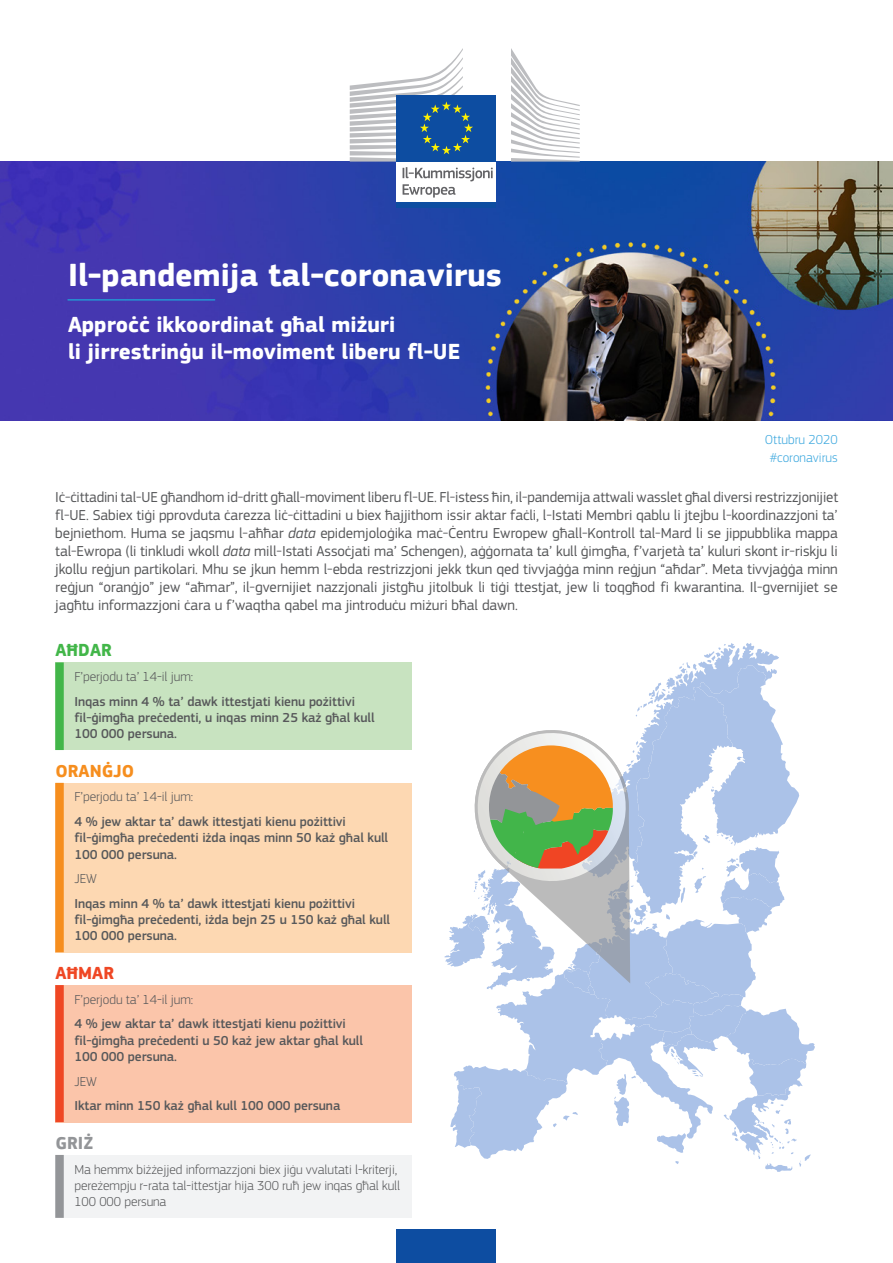
<style>
.page{position:relative;width:893px;height:1263px;background:#fff}
.page>*{position:absolute;margin:0;border:0;box-sizing:border-box;transform-origin:0 0}
.doc_title{font:700 33px "EC Square Sans Pro";color:#fff}
.doc_subtitle{font:700 22.5px/27px "EC Square Sans Pro";color:#fff}
.fig1_2{font:700 18px "EC Square Sans Pro";color:#f68e1e}
.fig1_1{font:700 18px "EC Square Sans Pro";color:#42b649}
.fig1_3{font:700 18px "EC Square Sans Pro";color:#ef4724}
.fig1_4{font:700 18px "EC Square Sans Pro";color:#939598}
.body_break{font:15px/18px "EC Square Sans Pro";letter-spacing:-.005em;color:#57585a;text-align:justify}
.fig3_2{font:500 13.5px/16.2px "EC Square Sans Pro";letter-spacing:-.005em;color:#57585a}
.fig3_3{font:500 13.5px/16.2px "EC Square Sans Pro";letter-spacing:-.005em;color:#57585a}
.fig2_4{font:300 13.5px/16.2px "EC Square Sans Pro";letter-spacing:-.005em;color:#57585a}
.fig3_1{font:500 13.5px/16.2px "EC Square Sans Pro";letter-spacing:-.005em;color:#57585a}
.fig2_2{font:300 13.5px "EC Square Sans Pro";letter-spacing:-.005em;color:#57585a}
.fig2_3{font:300 13.5px "EC Square Sans Pro";letter-spacing:-.005em;color:#57585a}
.doc_date{font:300 13.5px "EC Square Sans Pro";color:#3aa7de}
.fig2_1{font:300 13.5px "EC Square Sans Pro";letter-spacing:-.005em;color:#57585a}
.s1{font-style:italic}
</style>
<div class="page">
<img style="left:0;top:162px;width:893px;height:259px">
<div style="left:397px;top:1230px;width:99px;height:33px;background:#0d4da1"></div>
<hr style="left:68px;top:299px;width:147px;height:2px;background:#2495d2">
<div style="left:397px;top:160px;width:99px;height:44px;background:#fff"></div>
<div style="left:397px;top:202px;width:99px;height:6px;background:#0d4da1"></div>
<svg style="left:511px;top:48px;width:69px;height:114px"></svg>
<div style="left:397px;top:95px;width:99px;height:67px;background:#0d4da1"></div>
<svg style="left:350px;top:48px;width:143px;height:150px"></svg>
<div style="left:55px;top:662px;width:356px;height:88px;background:#c8e3c0"></div>
<div style="left:55px;top:662px;width:9px;height:88px;background:#42b649"></div>
<div style="left:55px;top:783px;width:356px;height:169px;background:#fdd8b2"></div>
<div style="left:55px;top:783px;width:9px;height:169px;background:#f68e1e"></div>
<div style="left:55px;top:985px;width:356px;height:137px;background:#fbc5aa"></div>
<div style="left:55px;top:985px;width:9px;height:137px;background:#ef4724"></div>
<div style="left:55px;top:1155px;width:356px;height:63px;background:#f2f3f4"></div>
<div style="left:55px;top:1155px;width:9px;height:63px;background:#939598"></div>
<svg style="left:682px;top:643px;width:97px;height:22px"></svg>
<svg style="left:444px;top:665px;width:371px;height:507px"></svg>
<p class="doc_title" style="left:68px;top:256px;width:435px">Il-pandemija tal-coronavirus</p>
<p class="doc_subtitle" style="left:68px;top:312px;width:394px">Approċċ ikkoordinat għal miżuri<br>li jirrestrinġu il-moviment liberu fl-UE</p>
<p class="doc_date" style="left:765px;top:432px;width:74px">Ottubru 2020</p>
<p class="doc_date" style="left:770px;top:450px;width:69px">#coronavirus</p>
<p class="body_break" style="left:55px;top:488px;width:784px">Iċ-ċittadini tal-UE għandhom id-dritt għall-moviment liberu fl-UE. Fl-istess ħin, il-pandemija attwali wasslet għal diversi restrizzjonijiet fl-UE. Sabiex tiġi pprovduta ċarezza liċ-ċittadini u biex ħajjithom issir aktar faċli, l-Istati Membri qablu li jtejbu l-koordinazzjoni ta’ bejniethom. Huma se jaqsmu l-aħħar <span class="s1">data</span> epidemjoloġika maċ-Ċentru Ewropew għall-Kontroll tal-Mard li se jippubblika mappa tal-Ewropa (li tinkludi wkoll <span class="s1">data</span> mill-Istati Assoċjati ma’ Schengen), aġġornata ta’ kull ġimgħa, f’varjetà ta’ kuluri skont ir-riskju li jkollu reġjun partikolari. Mhu se jkun hemm l-ebda restrizzjoni jekk tkun qed tivvjaġġa minn reġjun “aħdar”. Meta tivvjaġġa minn reġjun “oranġjo” jew “aħmar”, il-gvernijiet nazzjonali jistgħu jitolbuk li tiġi ttestjat, jew li toqgħod fi kwarantina. Il-gvernijiet se jagħtu informazzjoni ċara u f’waqtha qabel ma jintroduċu miżuri bħal dawn.</p>
<p class="fig1_1" style="left:55px;top:640px;width:58px">AĦDAR</p>
<p class="fig2_1" style="left:74px;top:669px;width:120px">F’perjodu ta’ 14-il jum:</p>
<p class="fig3_1" style="left:74px;top:693px;width:302px">Inqas minn 4 % ta’ dawk ittestjati kienu pożittivi fil-ġimgħa preċedenti, u inqas minn 25 każ għal kull<br>100 000 persuna.</p>
<p class="fig1_2" style="left:55px;top:760px;width:80px">ORANĠJO</p>
<p class="fig2_2" style="left:74px;top:789px;width:120px">F’perjodu ta’ 14-il jum:</p>
<p class="fig3_2" style="left:74px;top:814px;width:315px">4 % jew aktar ta’ dawk ittestjati kienu pożittivi fil‑ġimgħa preċedenti iżda inqas minn 50 każ għal kull<br>100 000 persuna.</p>
<p class="fig2_2" style="left:74px;top:871px;width:24px">JEW</p>
<p class="fig3_2" style="left:74px;top:896px;width:317px">Inqas minn 4 % ta’ dawk ittestjati kienu pożittivi fil‑ġimgħa preċedenti, iżda bejn 25 u 150 każ għal kull<br>100 000 persuna.</p>
<p class="fig1_3" style="left:55px;top:962px;width:60px">AĦMAR</p>
<p class="fig2_3" style="left:74px;top:991px;width:120px">F’perjodu ta’ 14-il jum:</p>
<p class="fig3_3" style="left:74px;top:1016px;width:290px">4 % jew aktar ta’ dawk ittestjati kienu pożittivi fil‑ġimgħa preċedenti u 50 każ jew aktar għal kull<br>100 000 persuna.</p>
<p class="fig2_3" style="left:74px;top:1073px;width:24px">JEW</p>
<p class="fig3_3" style="left:74px;top:1098px;width:267px">Iktar minn 150 każ għal kull 100 000 persuna</p>
<p class="fig1_4" style="left:55px;top:1132px;width:39px">GRIŻ</p>
<p class="fig2_4" style="left:74px;top:1161px;width:327px">Ma hemmx biżżejjed informazzjoni biex jiġu vvalutati l-kriterji, pereżempju r-rata tal-ittestjar hija 300 ruħ jew inqas għal kull<br>100 000 persuna</p>
</div>
